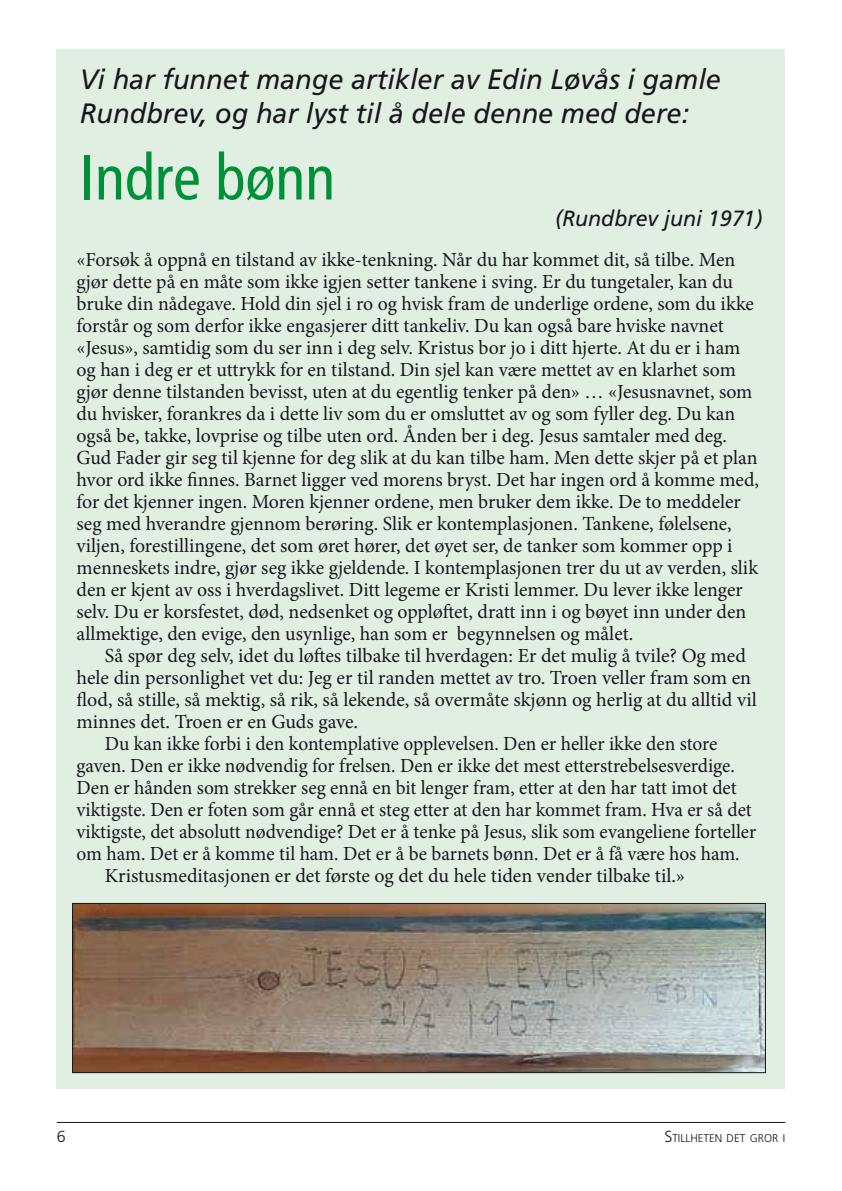
<style>
.page{position:relative;width:842px;height:1191px;background:#fff}
.page>*{position:absolute;margin:0;border:0;box-sizing:border-box;transform-origin:0 0}
.t1{font:condensed 64px "Frutiger";color:#009038}
.t2{font:italic 28px/33.6px "Frutiger";color:#18171c}
.t3{font:italic 22px "Frutiger";color:#18171c}
.t4{font:20px/22px "Minion Pro";color:#18171c}
.t5{font:300 16px "Frutiger";color:#18171c}
.t6{font:300 11.2px "Frutiger";color:#18171c}
.s1{font-size:16px}
</style>
<div class="page">
<hr style="left:57px;top:1122px;width:728px;height:1px;background:#18171c">
<div style="left:57px;top:49px;width:728px;height:1040px;background:#e0efe2"></div>
<img style="left:74px;top:905px;width:690px;height:166px">
<div style="left:72px;top:903px;width:694px;height:170px;border:1px solid #18171c"></div>
<h2 class="t2" style="left:80px;top:63px;width:643px">Vi har funnet mange artikler av Edin Løvås i gamle<br>Rundbrev, og har lyst til å dele denne med dere:</h2>
<h1 class="t1" style="left:80px;top:140px;width:257px">Indre bønn</h1>
<p class="t3" style="left:555px;top:205px;width:209px">(Rundbrev juni 1971)</p>
<p class="t4" style="left:77px;top:249px;width:684px">«Forsøk å oppnå en tilstand av ikke-tenkning. Når du har kommet dit, så tilbe. Men gjør dette på en måte som ikke igjen setter tankene i sving. Er du tungetaler, kan du bruke din nådegave. Hold din sjel i ro og hvisk fram de underlige ordene, som du ikke forstår og som derfor ikke engasjerer ditt tankeliv. Du kan også bare hviske navnet «Jesus», samtidig som du ser inn i deg selv. Kristus bor jo i ditt hjerte. At du er i ham og han i deg er et uttrykk for en tilstand. Din sjel kan være mettet av en klarhet som gjør denne tilstanden bevisst, uten at du egentlig tenker på den» … «Jesusnavnet, som du hvisker, forankres da i dette liv som du er omsluttet av og som fyller deg. Du kan også be, takke, lovprise og tilbe uten ord. Ånden ber i deg. Jesus samtaler med deg.<br>Gud Fader gir seg til kjenne for deg slik at du kan tilbe ham. Men dette skjer på et plan hvor ord ikke finnes. Barnet ligger ved morens bryst. Det har ingen ord å komme med, for det kjenner ingen. Moren kjenner ordene, men bruker dem ikke. De to meddeler seg med hverandre gjennom berøring. Slik er kontemplasjonen. Tankene, følelsene, viljen, forestillingene, det som øret hører, det øyet ser, de tanker som kommer opp i menneskets indre, gjør seg ikke gjeldende. I kontemplasjonen trer du ut av verden, slik den er kjent av oss i hverdagslivet. Ditt legeme er Kristi lemmer. Du lever ikke lenger selv. Du er korsfestet, død, nedsenket og oppløftet, dratt inn i og bøyet inn under den allmektige, den evige, den usynlige, han som er begynnelsen og målet.</p>
<p class="t4" style="left:105px;top:645px;width:643px">Så spør deg selv, idet du løftes tilbake til hverdagen: Er det mulig å tvile? Og med</p>
<p class="t4" style="left:77px;top:667px;width:676px">hele din personlighet vet du: Jeg er til randen mettet av tro. Troen veller fram som en</p>
<p class="t4" style="left:77px;top:689px;width:682px">flod, så stille, så mektig, så rik, så lekende, så overmåte skjønn og herlig at du alltid vil</p>
<p class="t4" style="left:77px;top:711px;width:283px">minnes det. Troen er en Guds gave.</p>
<p class="t4" style="left:105px;top:733px;width:614px">Du kan ikke forbi i den kontemplative opplevelsen. Den er heller ikke den store</p>
<p class="t4" style="left:77px;top:755px;width:660px">gaven. Den er ikke nødvendig for frelsen. Den er ikke det mest etterstrebelsesverdige.</p>
<p class="t4" style="left:77px;top:777px;width:662px">Den er hånden som strekker seg ennå en bit lenger fram, etter at den har tatt imot det</p>
<p class="t4" style="left:77px;top:799px;width:677px">viktigste. Den er foten som går ennå et steg etter at den har kommet fram. Hva er så det</p>
<p class="t4" style="left:77px;top:821px;width:681px">viktigste, det absolutt nødvendige? Det er å tenke på Jesus, slik som evangeliene forteller</p>
<p class="t4" style="left:77px;top:843px;width:665px">om ham. Det er å komme til ham. Det er å be barnets bønn. Det er å få være hos ham.</p>
<p class="t4" style="left:105px;top:865px;width:582px">Kristusmeditasjonen er det første og det du hele tiden vender tilbake til.»</p>
<p class="t5" style="left:57px;top:1127px;width:10px">6</p>
<p class="t6" style="left:664px;top:1131px;width:122px"><span class="s1">S</span>TILLHETEN DET GROR I</p>
</div>
